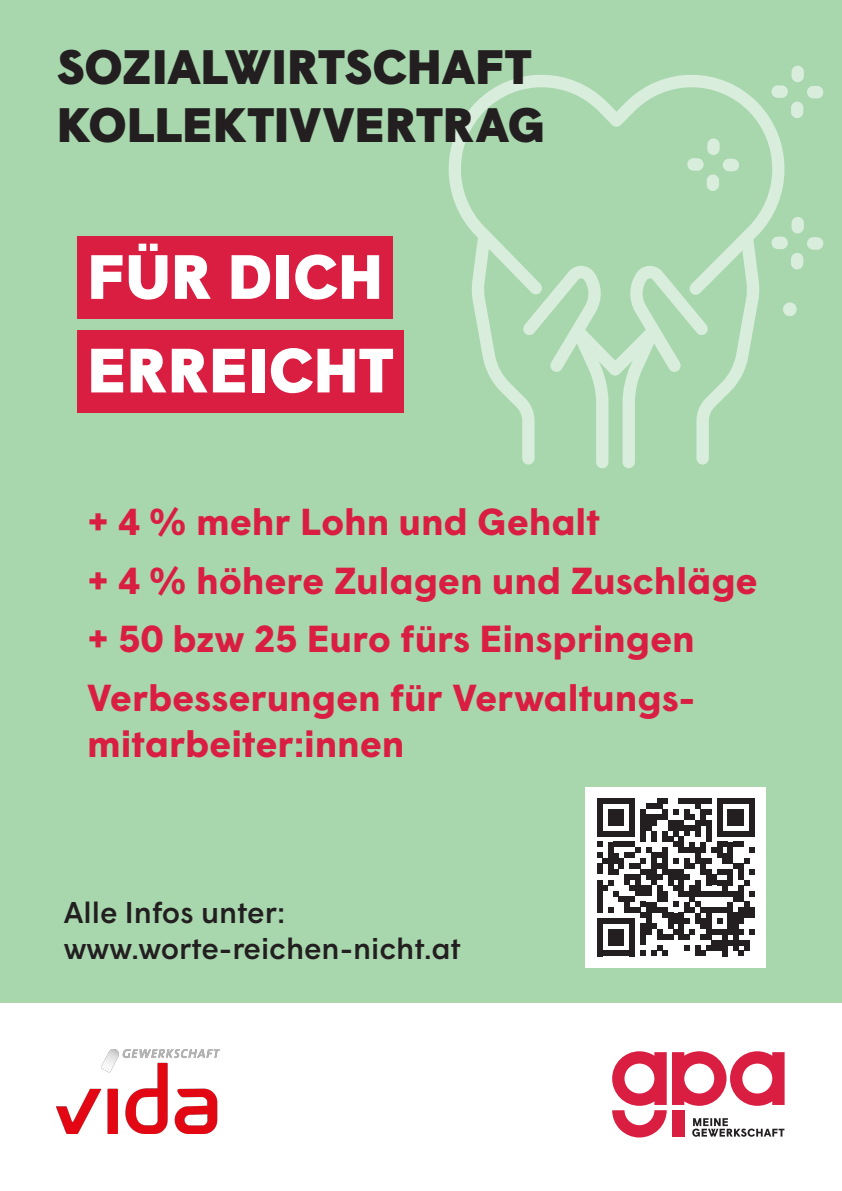
<style>
.page{position:relative;width:842px;height:1191px;background:#fff}
.page>*{position:absolute;margin:0;border:0;box-sizing:border-box;transform-origin:0 0}
.t1{font:900 62.4px/93.5px "Wigrum";color:#fff}
.t2{font:900 48.3px/58px "Wigrum";letter-spacing:-.005em;color:#231f20}
.t3{font:700 37.6px/58.6px "Wigrum";letter-spacing:-.005em;color:#da1e42}
.t4{font:500 30px/36px "Wigrum";color:#231f20}
</style>
<div class="page">
<div style="left:0;top:0;width:842px;height:1002px;background:#a8d7ae"></div>
<svg style="left:612px;top:1051px;width:172px;height:86px"></svg>
<img style="left:57px;top:1049px;width:162px;height:84px">
<div style="left:586px;top:787px;width:180px;height:180px;background:#fff"></div>
<svg style="left:597px;top:798px;width:158px;height:158px"></svg>
<svg style="left:448px;top:75px;width:337px;height:215px"></svg>
<svg style="left:471px;top:233px;width:288px;height:235px"></svg>
<svg style="left:687px;top:138px;width:52px;height:53px"></svg>
<svg style="left:771px;top:217px;width:52px;height:52px"></svg>
<svg style="left:771px;top:66px;width:52px;height:52px"></svg>
<div style="left:783px;top:302px;width:14px;height:14px;background:#d9eddc;border-radius:50%"></div>
<div style="left:77px;top:237px;width:316px;height:82px;background:#da1e42"></div>
<div style="left:77px;top:330px;width:327px;height:82px;background:#da1e42"></div>
<p class="t2" style="left:57px;top:34px;width:490px">SOZIALWIRTSCHAFT<br>KOLLEKTIVVERTRAG</p>
<h1 class="t1" style="left:87px;top:226px;width:308px">FÜR DICH<br>ERREICHT</h1>
<p class="t3" style="left:87px;top:490px;width:672px">+ 4 % mehr Lohn und Gehalt<br>+ 4 % höhere Zulagen und Zuschläge + 50 bzw 25 Euro fürs Einspringen<br>Verbesserungen für Verwaltungs-</p>
<p class="t3" style="left:87px;top:712px;width:319px">mitarbeiter:innen</p>
<p class="t4" style="left:64px;top:892px;width:399px">Alle Infos unter: www.worte-reichen-nicht.at</p>
</div>
